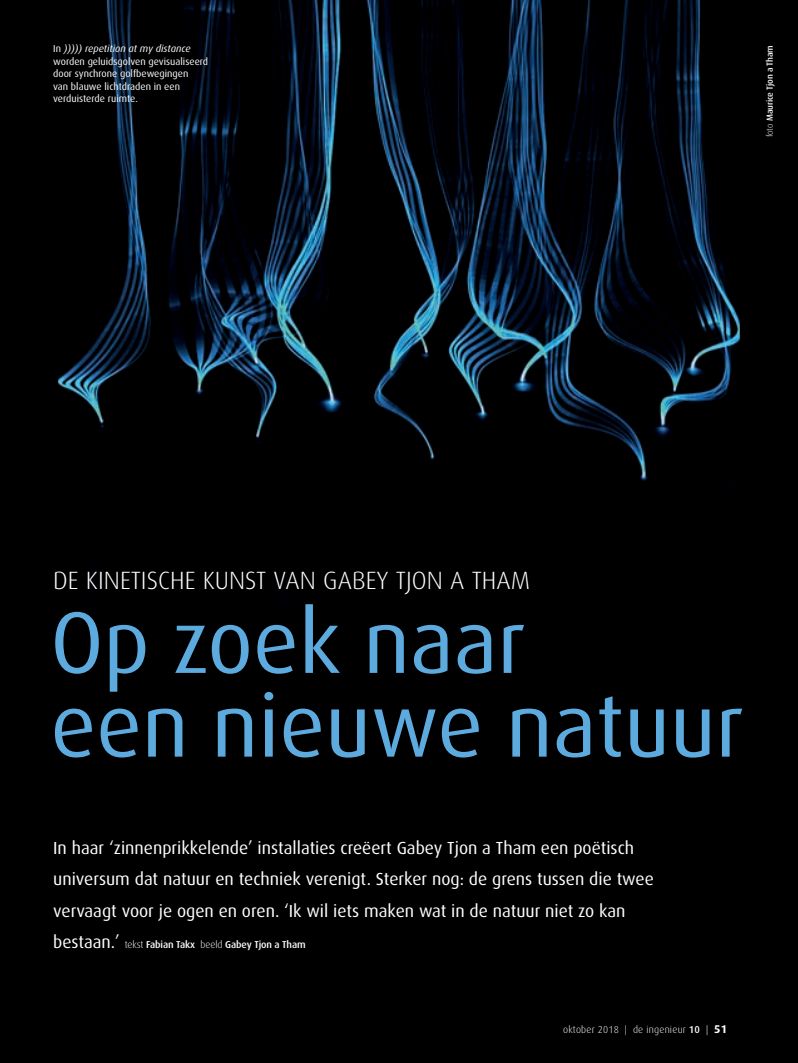
<style>
.page{position:relative;width:798px;height:1063px;background:#fff}
.page>*{position:absolute;margin:0;border:0;box-sizing:border-box;transform-origin:0 0}
.t1{font:87.5px/83.8px "Dax";color:#5dabde}
.t2{font:300 25px "Dax";letter-spacing:.005em;color:#fff}
.t3{font:17.5px/31.2px "Dax";color:#fff}
.t4{font:10px/12.5px "Dax";color:#fff}
.t5{font:500 10px "Dax";letter-spacing:-.01em;color:#fff}
.t6{font:300 10px "Dax";letter-spacing:.02em;color:#fff}
.t7{font:500 8.75px "Dax";letter-spacing:-.01em;color:#fff}
.s1{font-style:italic}
.s2{font-weight:300}
.s3{font-weight:400;font-size:17.5px}
.s4{font-weight:500;color:#002c62}
.s5{color:#002c62}
.s6{font-weight:700;font-size:11.25px;color:#002c62}
</style>
<div class="page">
<img style="left:0;top:0;width:797px;height:1063px">
<p class="t4" style="left:53px;top:43px;width:156px">In <span class="s1">))))) repetition at my distance </span>worden geluidsgolven gevisualiseerd door synchrone golfbewegingen<br>van blauwe lichtdraden in een verduisterde ruimte.</p>
<p class="t7" style="left:764px;top:137px;width:94px;rotate:-90deg"><span class="s2">foto</span> Maurice Tjon a Tham</p>
<h2 class="t2" style="left:53px;top:566px;width:478px">DE KINETISCHE KUNST VAN GABEY TJON A THAM</h2>
<h1 class="t1" style="left:50px;top:602px;width:694px">Op zoek naar<br>een nieuwe natuur</h1>
<p class="t3" style="left:53px;top:833px;width:602px">In haar ‘zinnenprikkelende’ installaties creëert Gabey Tjon a Tham een poëtisch universum dat natuur en techniek verenigt. Sterker nog: de grens tussen die twee vervaagt voor je ogen en oren. ‘Ik wil iets maken wat in de natuur niet zo kan</p>
<p class="t5" style="left:53px;top:939px;width:254px"><span class="s3">bestaan.’</span> <span class="s2">tekst</span> Fabian Takx <span class="s2">beeld</span> Gabey Tjon a Tham</p>
<p class="t6" style="left:563px;top:1024px;width:165px">oktober 2018 | de ingenieur <span class="s4">10</span> <span class="s5">|</span> <span class="s6">51</span></p>
</div>
